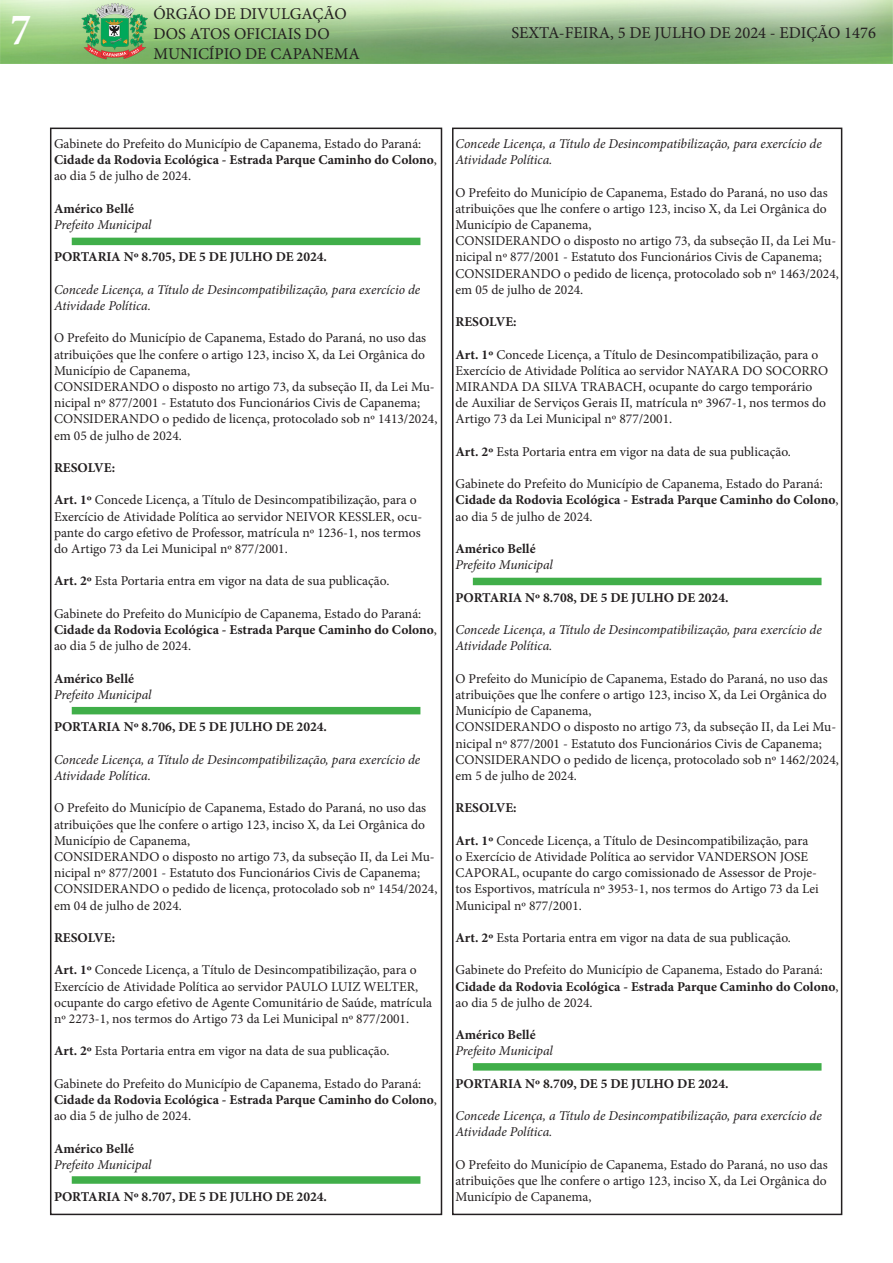
<style>
.page{position:relative;width:893px;height:1263px;background:#fff}
.page>*{position:absolute;margin:0;border:0;box-sizing:border-box;transform-origin:0 0}
.t1{font:700 condensed 45px "Minion Pro";color:#fff}
.t2{font:16.5px/19.8px "Minion Pro";color:#231f20}
.t3{font:13.5px/16.2px "Minion Pro";color:#231f20}
.t4{font:italic 13.5px/16.2px "Minion Pro";letter-spacing:-.005em;color:#231f20}
.t5{font:700 13.5px "Minion Pro";color:#231f20}
.s1{font-weight:700}
</style>
<div class="page">
<div style="left:50px;top:128px;width:392px;height:1087px;border:2px solid #231f20"></div>
<img style="left:0;top:0;width:893px;height:64px">
<div style="left:452px;top:128px;width:390px;height:1087px;border:2px solid #231f20"></div>
<div style="left:72px;top:238px;width:348px;height:7px;background:#40ae49"></div>
<div style="left:72px;top:707px;width:348px;height:7px;background:#40ae49"></div>
<div style="left:72px;top:1176px;width:348px;height:8px;background:#40ae49"></div>
<div style="left:473px;top:578px;width:348px;height:7px;background:#40ae49"></div>
<div style="left:473px;top:1063px;width:348px;height:7px;background:#40ae49"></div>
<h1 class="t1" style="left:11px;top:-1px;width:22px">7</h1>
<p class="t2" style="left:153px;top:4px;width:208px">ÓRGÃO DE DIVULGAÇÃO<br>DOS ATOS OFICIAIS DO<br>MUNICÍPIO DE CAPANEMA</p>
<p class="t2" style="left:511px;top:23px;width:366px">SEXTA-FEIRA, 5 DE JULHO DE 2024 - EDIÇÃO 1476</p>
<p class="t3" style="left:54px;top:136px;width:384px">Gabinete do Prefeito do Município de Capanema, Estado do Paraná:<br><span class="s1">Cidade da Rodovia Ecológica - Estrada Parque Caminho do Colono</span>, ao dia 5 de julho de 2024.</p>
<p class="t5" style="left:54px;top:199px;width:82px">Américo Bellé</p>
<p class="t4" style="left:54px;top:217px;width:99px">Prefeito Municipal</p>
<p class="t5" style="left:54px;top:248px;width:275px">PORTARIA Nº 8.705, DE 5 DE JULHO DE 2024.</p>
<p class="t4" style="left:54px;top:281px;width:368px">Concede Licença, a Título de Desincompatibilização, para exercício de<br>Atividade Política.</p>
<p class="t3" style="left:54px;top:330px;width:374px;text-align:justify">O Prefeito do Município de Capanema, Estado do Paraná, no uso das atribuições que lhe confere o artigo 123, inciso X, da Lei Orgânica do Município de Capanema,</p>
<p class="t3" style="left:54px;top:379px;width:382px">CONSIDERANDO o disposto no artigo 73, da subseção II, da Lei Mu&shy;nicipal nº 877/2001 - Estatuto dos Funcionários Civis de Capanema;</p>
<p class="t3" style="left:54px;top:411px;width:385px">CONSIDERANDO o pedido de licença, protocolado sob nº 1413/2024, em 05 de julho de 2024.</p>
<p class="t5" style="left:54px;top:458px;width:63px">RESOLVE:</p>
<p class="t3" style="left:54px;top:492px;width:370px"><span class="s1">Art. 1º</span> Concede Licença, a Título de Desincompatibilização, para o Exercício de Atividade Política ao servidor NEIVOR KESSLER, ocu&shy;pante do cargo efetivo de Professor, matrícula nº 1236-1, nos termos do Artigo 73 da Lei Municipal nº 877/2001.</p>
<p class="t3" style="left:54px;top:573px;width:337px"><span class="s1">Art. 2º</span> Esta Portaria entra em vigor na data de sua publicação.</p>
<p class="t3" style="left:54px;top:605px;width:384px">Gabinete do Prefeito do Município de Capanema, Estado do Paraná:<br><span class="s1">Cidade da Rodovia Ecológica - Estrada Parque Caminho do Colono</span>, ao dia 5 de julho de 2024.</p>
<p class="t5" style="left:54px;top:669px;width:82px">Américo Bellé</p>
<p class="t4" style="left:54px;top:686px;width:99px">Prefeito Municipal</p>
<p class="t5" style="left:54px;top:717px;width:275px">PORTARIA Nº 8.706, DE 5 DE JULHO DE 2024.</p>
<p class="t4" style="left:54px;top:751px;width:368px">Concede Licença, a Título de Desincompatibilização, para exercício de<br>Atividade Política.</p>
<p class="t3" style="left:54px;top:800px;width:374px;text-align:justify">O Prefeito do Município de Capanema, Estado do Paraná, no uso das atribuições que lhe confere o artigo 123, inciso X, da Lei Orgânica do Município de Capanema,</p>
<p class="t3" style="left:54px;top:848px;width:382px">CONSIDERANDO o disposto no artigo 73, da subseção II, da Lei Mu&shy;nicipal nº 877/2001 - Estatuto dos Funcionários Civis de Capanema;</p>
<p class="t3" style="left:54px;top:881px;width:385px">CONSIDERANDO o pedido de licença, protocolado sob nº 1454/2024, em 04 de julho de 2024.</p>
<p class="t5" style="left:54px;top:928px;width:63px">RESOLVE:</p>
<p class="t3" style="left:54px;top:962px;width:380px"><span class="s1">Art. 1º</span> Concede Licença, a Título de Desincompatibilização, para o Exercício de Atividade Política ao servidor PAULO LUIZ WELTER, ocupante do cargo efetivo de Agente Comunitário de Saúde, matrícula nº 2273-1, nos termos do Artigo 73 da Lei Municipal nº 877/2001.</p>
<p class="t3" style="left:54px;top:1043px;width:337px"><span class="s1">Art. 2º</span> Esta Portaria entra em vigor na data de sua publicação.</p>
<p class="t3" style="left:54px;top:1075px;width:384px">Gabinete do Prefeito do Município de Capanema, Estado do Paraná:<br><span class="s1">Cidade da Rodovia Ecológica - Estrada Parque Caminho do Colono</span>, ao dia 5 de julho de 2024.</p>
<p class="t5" style="left:54px;top:1139px;width:82px">Américo Bellé</p>
<p class="t4" style="left:54px;top:1156px;width:99px">Prefeito Municipal</p>
<p class="t5" style="left:54px;top:1187px;width:275px">PORTARIA Nº 8.707, DE 5 DE JULHO DE 2024.</p>
<p class="t4" style="left:455px;top:136px;width:368px">Concede Licença, a Título de Desincompatibilização, para exercício de<br>Atividade Política.</p>
<p class="t3" style="left:455px;top:184px;width:374px;text-align:justify">O Prefeito do Município de Capanema, Estado do Paraná, no uso das atribuições que lhe confere o artigo 123, inciso X, da Lei Orgânica do Município de Capanema,</p>
<p class="t3" style="left:455px;top:233px;width:382px">CONSIDERANDO o disposto no artigo 73, da subseção II, da Lei Mu&shy;nicipal nº 877/2001 - Estatuto dos Funcionários Civis de Capanema;</p>
<p class="t3" style="left:455px;top:265px;width:385px">CONSIDERANDO o pedido de licença, protocolado sob nº 1463/2024, em 05 de julho de 2024.</p>
<p class="t5" style="left:455px;top:312px;width:63px">RESOLVE:</p>
<p class="t3" style="left:455px;top:346px;width:374px"><span class="s1">Art. 1º</span> Concede Licença, a Título de Desincompatibilização, para o Exercício de Atividade Política ao servidor NAYARA DO SOCORRO MIRANDA DA SILVA TRABACH, ocupante do cargo temporário de Auxiliar de Serviços Gerais II, matrícula nº 3967-1, nos termos do Artigo 73 da Lei Municipal nº 877/2001.</p>
<p class="t3" style="left:455px;top:443px;width:337px"><span class="s1">Art. 2º</span> Esta Portaria entra em vigor na data de sua publicação.</p>
<p class="t3" style="left:455px;top:476px;width:384px">Gabinete do Prefeito do Município de Capanema, Estado do Paraná:<br><span class="s1">Cidade da Rodovia Ecológica - Estrada Parque Caminho do Colono</span>, ao dia 5 de julho de 2024.</p>
<p class="t5" style="left:455px;top:539px;width:82px">Américo Bellé</p>
<p class="t4" style="left:455px;top:557px;width:99px">Prefeito Municipal</p>
<p class="t5" style="left:455px;top:588px;width:275px">PORTARIA Nº 8.708, DE 5 DE JULHO DE 2024.</p>
<p class="t4" style="left:455px;top:622px;width:368px">Concede Licença, a Título de Desincompatibilização, para exercício de<br>Atividade Política.</p>
<p class="t3" style="left:455px;top:670px;width:374px;text-align:justify">O Prefeito do Município de Capanema, Estado do Paraná, no uso das atribuições que lhe confere o artigo 123, inciso X, da Lei Orgânica do Município de Capanema,</p>
<p class="t3" style="left:455px;top:719px;width:382px">CONSIDERANDO o disposto no artigo 73, da subseção II, da Lei Mu&shy;nicipal nº 877/2001 - Estatuto dos Funcionários Civis de Capanema;</p>
<p class="t3" style="left:455px;top:751px;width:385px">CONSIDERANDO o pedido de licença, protocolado sob nº 1462/2024, em 5 de julho de 2024.</p>
<p class="t5" style="left:455px;top:798px;width:63px">RESOLVE:</p>
<p class="t3" style="left:455px;top:832px;width:365px"><span class="s1">Art. 1º</span> Concede Licença, a Título de Desincompatibilização, para<br>o Exercício de Atividade Política ao servidor VANDERSON JOSE CAPORAL, ocupante do cargo comissionado de Assessor de Proje&shy;tos Esportivos, matrícula nº 3953-1, nos termos do Artigo 73 da Lei Municipal nº 877/2001.</p>
<p class="t3" style="left:455px;top:929px;width:337px"><span class="s1">Art. 2º</span> Esta Portaria entra em vigor na data de sua publicação.</p>
<p class="t3" style="left:455px;top:962px;width:384px">Gabinete do Prefeito do Município de Capanema, Estado do Paraná:<br><span class="s1">Cidade da Rodovia Ecológica - Estrada Parque Caminho do Colono</span>, ao dia 5 de julho de 2024.</p>
<p class="t5" style="left:455px;top:1025px;width:82px">Américo Bellé</p>
<p class="t4" style="left:455px;top:1043px;width:99px">Prefeito Municipal</p>
<p class="t5" style="left:455px;top:1074px;width:275px">PORTARIA Nº 8.709, DE 5 DE JULHO DE 2024.</p>
<p class="t4" style="left:455px;top:1108px;width:368px">Concede Licença, a Título de Desincompatibilização, para exercício de<br>Atividade Política.</p>
<p class="t3" style="left:455px;top:1156px;width:374px;text-align:justify">O Prefeito do Município de Capanema, Estado do Paraná, no uso das atribuições que lhe confere o artigo 123, inciso X, da Lei Orgânica do Município de Capanema,</p>
</div>
